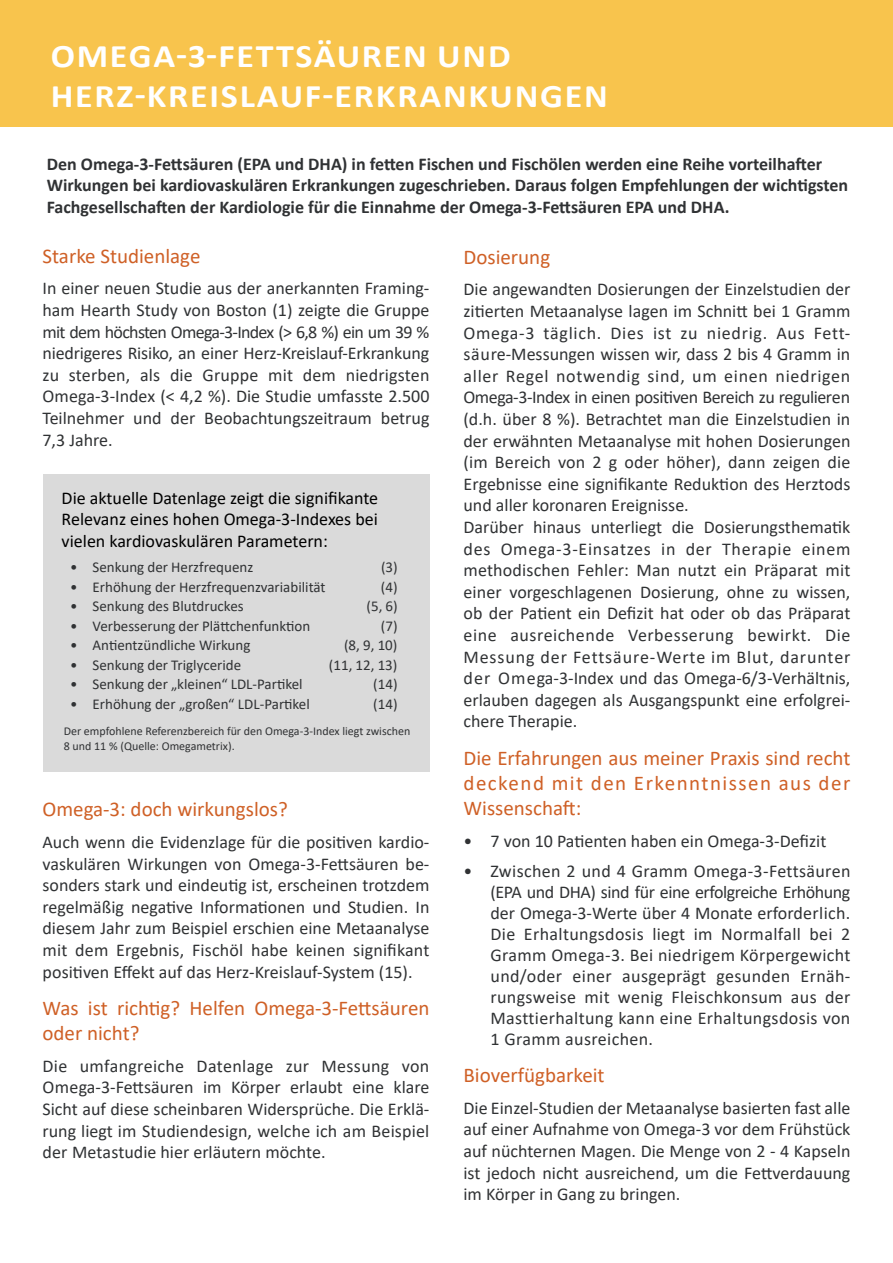
<style>
.page{position:relative;width:893px;height:1263px;background:#fff}
.page>*{position:absolute;margin:0;border:0;box-sizing:border-box;transform-origin:0 0}
.t1{font:700 33px/39.6px "Calibri";letter-spacing:.05em;color:#fff;scale:1.09 1}
.t2{font:21px/25.2px "Calibri";color:#cf6026}
.t3{font:18px/21.6px "Calibri";color:#303234;text-align:justify}
.t4{font:700 18px/21.6px "Calibri";color:#303234}
.t5{font:18px/21.6px "Calibri";color:#000;text-align:justify}
.t6{font:15px "Calibri";color:#303234}
.t7{font:12px/15px "Calibri";color:#303234}
</style>
<div class="page">
<div style="left:0;top:0;width:893px;height:126px;background:#f8c44d"></div>
<div style="left:43px;top:474px;width:386px;height:297px;background:#dadada"></div>
<h1 class="t1" style="left:51px;top:36px;width:513px">OMEGA-3-FETTSÄUREN UND<br>HERZ-KREISLAUF-ERKRANKUNGEN</h1>
<p class="t4" style="left:47px;top:153px;width:803px">Den Omega-3-Fettsäuren (EPA und DHA) in fetten Fischen und Fischölen werden eine Reihe vorteilhafter<br>Wirkungen bei kardiovaskulären Erkrankungen zugeschrieben. Daraus folgen Empfehlungen der wichtigsten<br>Fachgesellschaften der Kardiologie für die Einnahme der Omega-3-Fettsäuren EPA und DHA.</p>
<p class="t2" style="left:43px;top:245px;width:159px">Starke Studienlage</p>
<p class="t3" style="left:43px;top:279px;width:388px">In einer neuen Studie aus der anerkannten Framing&shy;ham Hearth Study von Boston (1) zeigte die Gruppe mit dem höchsten Omega-3-Index (&gt; 6,8 %) ein um 39 % niedrigeres Risiko, an einer Herz-Kreislauf-Erkrankung zu sterben, als die Gruppe mit dem niedrigsten Omega-3-Index (&lt; 4,2 %). Die Studie umfasste 2.500<br>Teilnehmer und der Beobachtungszeitraum betrug 7,3 Jahre.</p>
<p class="t2" style="left:463px;top:246px;width:88px">Dosierung</p>
<p class="t3" style="left:463px;top:280px;width:388px;text-align:left">Die angewandten Dosierungen der Einzelstudien der zitierten Metaanalyse lagen im Schnitt bei 1 Gramm Omega-3 täglich. Dies ist zu niedrig. Aus Fett&shy;säure-Messungen wissen wir, dass 2 bis 4 Gramm in aller Regel notwendig sind, um einen niedrigen Omega-3-Index in einen positiven Bereich zu regulieren (d.h. über 8 %). Betrachtet man die Einzelstudien in der erwähnten Metaanalyse mit hohen Dosierungen (im Bereich von 2 g oder höher), dann zeigen die Ergebnisse eine signifikante Reduktion des Herztods und aller koronaren Ereignisse.<br>Darüber hinaus unterliegt die Dosierungsthematik des Omega-3-Einsatzes in der Therapie einem methodischen Fehler: Man nutzt ein Präparat mit einer vorgeschlagenen Dosierung, ohne zu wissen, ob der Patient ein Defizit hat oder ob das Präparat eine ausreichende Verbesserung bewirkt. Die Messung der Fettsäure-Werte im Blut, darunter der Omega-3-Index und das Omega-6/3-Verhältnis, erlauben dagegen als Ausgangspunkt eine erfolgrei&shy;chere Therapie.</p>
<p class="t2" style="left:463px;top:747px;width:388px;text-align:justify">Die Erfahrungen aus meiner Praxis sind recht deckend mit den Erkenntnissen aus der Wissenschaft:</p>
<p class="t3" style="left:463px;top:831px;width:364px">• 7 von 10 Patienten haben ein Omega-3-Defizit</p>
<p class="t3" style="left:490px;top:861px;width:361px;line-height:21px;text-indent:-27px">• Zwischen 2 und 4 Gramm Omega-3-Fettsäuren (EPA und DHA) sind für eine erfolgreiche Erhöhung der Omega-3-Werte über 4 Monate erforderlich.<br>Die Erhaltungsdosis liegt im Normalfall bei 2<br>Gramm Omega-3. Bei niedrigem Körpergewicht und/oder einer ausgeprägt gesunden Ernäh&shy;rungsweise mit wenig Fleischkonsum aus der Masttierhaltung kann eine Erhaltungsdosis von 1 Gramm ausreichen.</p>
<p class="t2" style="left:463px;top:1064px;width:143px">Bioverfügbarkeit</p>
<p class="t3" style="left:463px;top:1098px;width:388px">Die Einzel-Studien der Metaanalyse basierten fast alle auf einer Aufnahme von Omega-3 vor dem Frühstück auf nüchternen Magen. Die Menge von 2 - 4 Kapseln ist jedoch nicht ausreichend, um die Fettverdauung im Körper in Gang zu bringen.</p>
<p class="t5" style="left:62px;top:486px;width:318px">Die aktuelle Datenlage zeigt die signifikante Relevanz eines hohen Omega-3-Indexes bei vielen kardiovaskulären Parametern:</p>
<p class="t6" style="left:70px;top:557px;width:185px">• Senkung der Herzfrequenz</p>
<p class="t6" style="left:381px;top:561px;width:18px">(3)</p>
<p class="t6" style="left:70px;top:576px;width:257px">• Erhöhung der Herzfrequenzvariabilität</p>
<p class="t6" style="left:381px;top:581px;width:18px">(4)</p>
<p class="t6" style="left:70px;top:596px;width:175px">• Senkung des Blutdruckes</p>
<p class="t6" style="left:367px;top:600px;width:32px">(5, 6)</p>
<p class="t6" style="left:70px;top:615px;width:242px">• Verbesserung der Plättchenfunktion</p>
<p class="t6" style="left:381px;top:615px;width:18px">(7)</p>
<p class="t6" style="left:70px;top:635px;width:182px">• Antientzündliche Wirkung</p>
<p class="t6" style="left:344px;top:635px;width:55px">(8, 9, 10)</p>
<p class="t6" style="left:70px;top:654px;width:172px">• Senkung der Triglyceride</p>
<p class="t6" style="left:329px;top:659px;width:70px">(11, 12, 13)</p>
<p class="t6" style="left:70px;top:674px;width:234px">• Senkung der „kleinen“ LDL-Partikel</p>
<p class="t6" style="left:373px;top:674px;width:26px">(14)</p>
<p class="t6" style="left:70px;top:693px;width:241px">• Erhöhung der „großen“ LDL-Partikel</p>
<p class="t6" style="left:373px;top:693px;width:26px">(14)</p>
<p class="t7" style="left:64px;top:724px;width:348px">Der empfohlene Referenzbereich für den Omega-3-Index liegt zwischen<br>8 und 11 % (Quelle: Omegametrix).</p>
<p class="t2" style="left:43px;top:798px;width:247px">Omega-3: doch wirkungslos?</p>
<p class="t3" style="left:43px;top:832px;width:388px">Auch wenn die Evidenzlage für die positiven kardio&shy;vaskulären Wirkungen von Omega-3-Fettsäuren be&shy;sonders stark und eindeutig ist, erscheinen trotzdem regelmäßig negative Informationen und Studien. In diesem Jahr zum Beispiel erschien eine Metaanalyse mit dem Ergebnis, Fischöl habe keinen signifikant positiven Effekt auf das Herz-Kreislauf-System (15).</p>
<p class="t2" style="left:43px;top:997px;width:388px">Was ist richtig? Helfen Omega-3-Fettsäuren oder nicht?</p>
<p class="t3" style="left:43px;top:1056px;width:388px">Die umfangreiche Datenlage zur Messung von Omega-3-Fettsäuren im Körper erlaubt eine klare Sicht auf diese scheinbaren Widersprüche. Die Erklä&shy;rung liegt im Studiendesign, welche ich am Beispiel der Metastudie hier erläutern möchte.</p>
</div>
